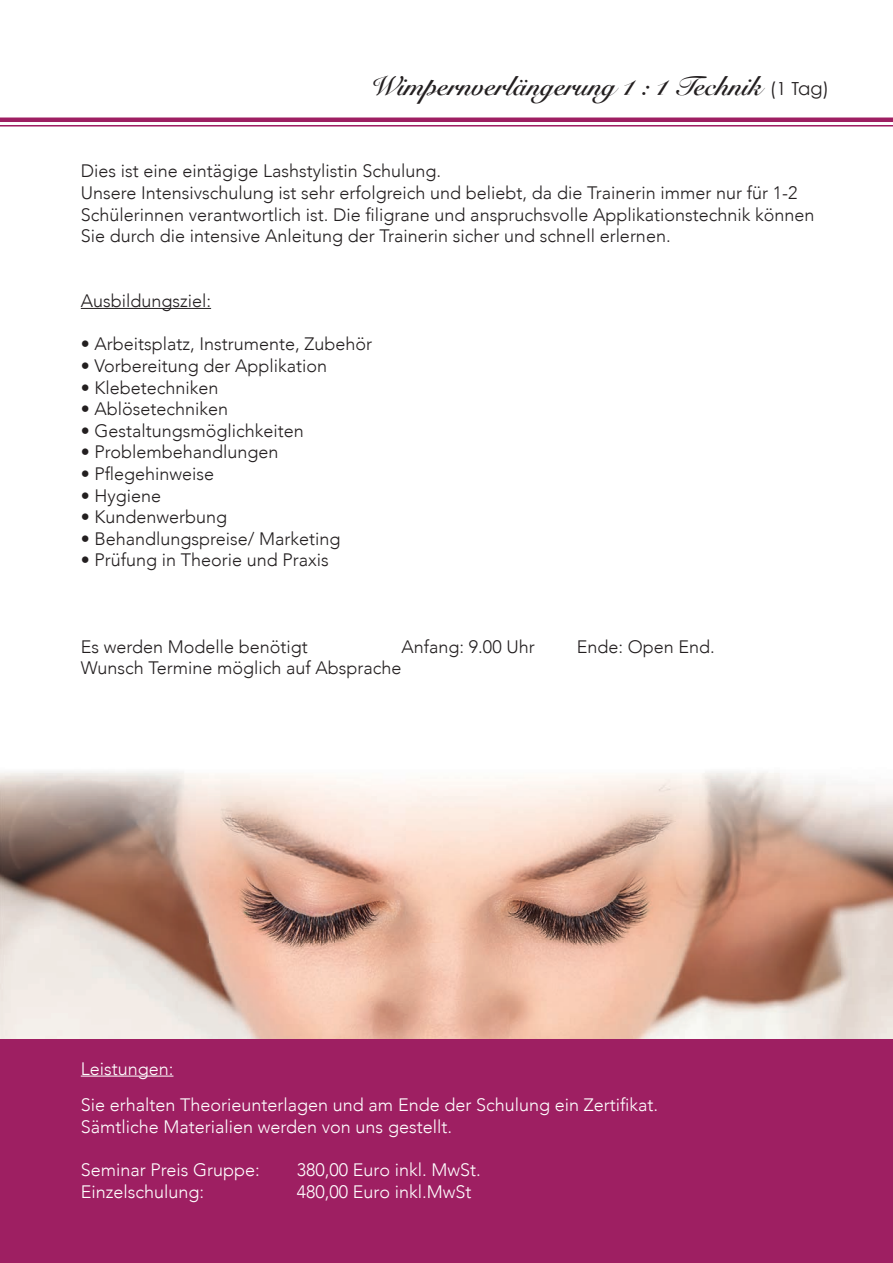
<style>
.page{position:relative;width:893px;height:1263px;background:#fff}
.page>*{position:absolute;margin:0;border:0;box-sizing:border-box;transform-origin:0 0}
.t1{font:700 27px "Snell Roundhand";color:#231f20}
.t2{font:300 18px/21.6px "Avenir";color:#231f20}
.t3{font:300 18px/36.6px "Avenir";color:#fff}
.s1{font-family:"Century Gothic";font-weight:400;font-size:18px}
</style>
<div class="page">
<img style="left:0;top:771px;width:893px;height:269px">
<div style="left:0;top:1040px;width:893px;height:223px;background:#9e1f62"></div>
<hr style="left:81px;top:308px;width:130px;height:1px;background:#231f20">
<hr style="left:81px;top:1076px;width:92px;height:1px;background:#fff">
<div style="left:0;top:117px;width:893px;height:5px;background:#9e1f62"></div>
<hr style="left:0;top:125px;width:893px;height:1px;background:#9e1f62">
<h1 class="t1" style="left:371px;top:62px;width:460px">Wimpernverlängerung 1 : 1 Technik <span class="s1">(1 Tag)</span></h1>
<p class="t2" style="left:81px;top:160px;width:735px">Dies ist eine eintägige Lashstylistin Schulung.<br>Unsere Intensivschulung ist sehr erfolgreich und beliebt, da die Trainerin immer nur für 1-2<br>Schülerinnen verantwortlich ist. Die filigrane und anspruchsvolle Applikationstechnik können Sie durch die intensive Anleitung der Trainerin sicher und schnell erlernen.</p>
<p class="t2" style="left:81px;top:290px;width:132px">Ausbildungsziel:</p>
<p class="t2" style="left:81px;top:333px;width:293px">• Arbeitsplatz, Instrumente, Zubehör</p>
<p class="t2" style="left:81px;top:355px;width:248px">• Vorbereitung der Applikation</p>
<p class="t2" style="left:81px;top:376px;width:139px">• Klebetechniken</p>
<p class="t2" style="left:81px;top:398px;width:149px">• Ablösetechniken</p>
<p class="t2" style="left:81px;top:420px;width:225px">• Gestaltungsmöglichkeiten</p>
<p class="t2" style="left:81px;top:441px;width:199px">• Problembehandlungen</p>
<p class="t2" style="left:81px;top:463px;width:135px">• Pflegehinweise</p>
<p class="t2" style="left:81px;top:484px;width:82px">• Hygiene</p>
<p class="t2" style="left:81px;top:506px;width:148px">• Kundenwerbung</p>
<p class="t2" style="left:81px;top:528px;width:261px">• Behandlungspreise/ Marketing</p>
<p class="t2" style="left:81px;top:549px;width:250px">• Prüfung in Theorie und Praxis</p>
<p class="t2" style="left:81px;top:636px;width:229px">Es werden Modelle benötigt</p>
<p class="t2" style="left:402px;top:636px;width:135px">Anfang: 9.00 Uhr</p>
<p class="t2" style="left:577px;top:636px;width:140px">Ende: Open End.</p>
<p class="t2" style="left:81px;top:657px;width:322px">Wunsch Termine möglich auf Absprache</p>
<p class="t3" style="left:81px;top:1050px;width:579px">Leistungen:<br>Sie erhalten Theorieunterlagen und am Ende der Schulung ein Zertifikat.</p>
<p class="t3" style="left:81px;top:1108px;width:373px">Sämtliche Materialien werden von uns gestellt.</p>
<p class="t3" style="left:81px;top:1152px;width:181px">Seminar Preis Gruppe:</p>
<p class="t3" style="left:297px;top:1152px;width:185px">380,00 Euro inkl. MwSt.</p>
<p class="t3" style="left:81px;top:1173px;width:125px">Einzelschulung:</p>
<p class="t3" style="left:297px;top:1173px;width:176px">480,00 Euro inkl.MwSt</p>
</div>
